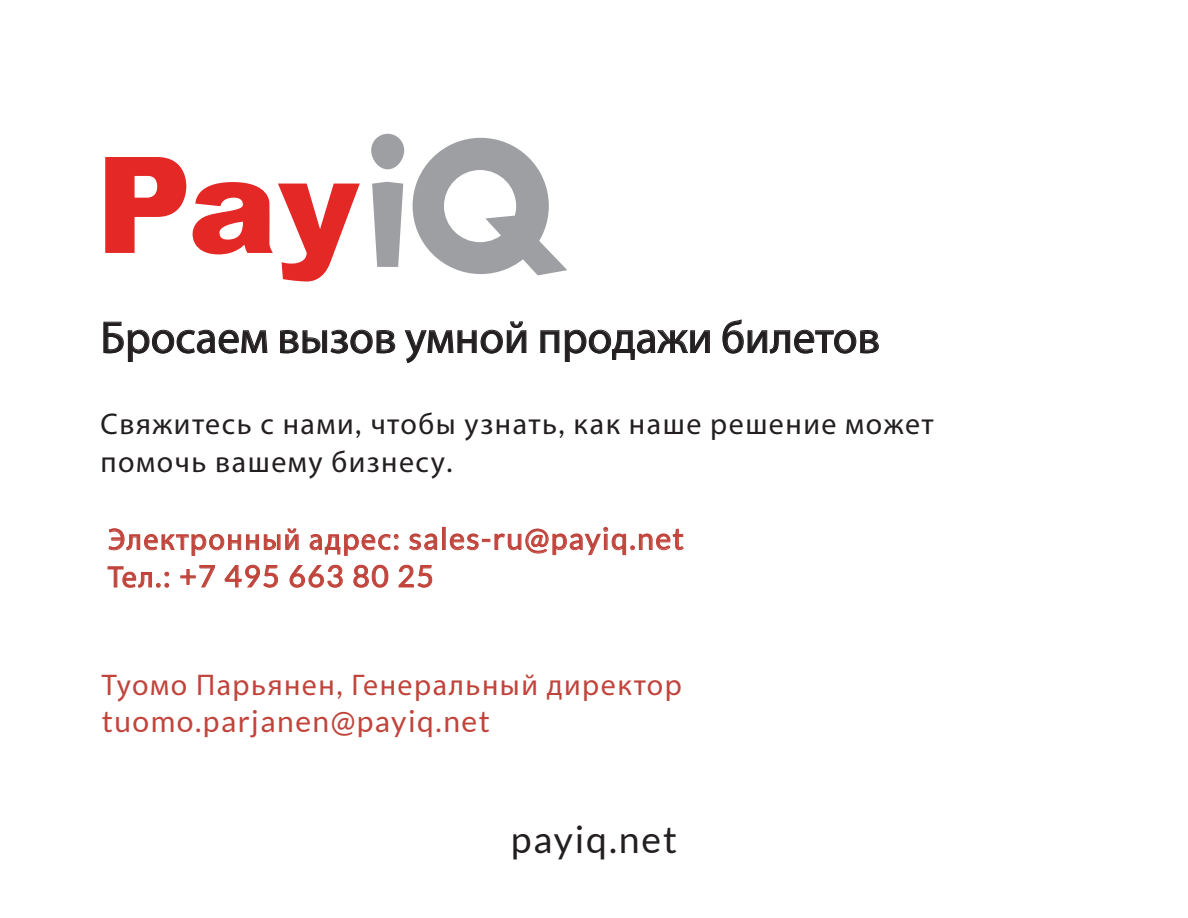
<style>
.page{position:relative;width:1188px;height:918px;background:#fff}
.page>*{position:absolute;margin:0;border:0;box-sizing:border-box;transform-origin:0 0}
.t1{font:45px "Myriad Pro";color:#231f20}
.t2{font:37.5px "Lato";letter-spacing:.05em;color:#231f20}
.t3{font:30px/37.5px "Lato";letter-spacing:.05em;color:#c0443b}
.t4{font:30px/37.5px "Myriad Pro";letter-spacing:.05em;color:#231f20}
.t5{font:30px "Myriad Pro";letter-spacing:.05em;color:#c0443b}
.s1{font-family:"Lato"}
.s2{font-family:"Myriad Pro"}
</style>
<div class="page">
<svg style="left:413px;top:138px;width:154px;height:137px"></svg>
<svg style="left:372px;top:182px;width:31px;height:85px;background:#adaeb1"></svg>
<div style="left:371px;top:134px;width:33px;height:35px;background:#9d9fa2;border-radius:17px"></div>
<svg style="left:105px;top:157px;width:255px;height:125px"></svg>
<svg style="left:103px;top:321px;width:165px;height:41px"></svg>
<svg style="left:280px;top:329px;width:115px;height:25px"></svg>
<svg style="left:405px;top:321px;width:122px;height:42px"></svg>
<svg style="left:540px;top:329px;width:170px;height:33px"></svg>
<svg style="left:722px;top:319px;width:157px;height:35px"></svg>
<div style="left:442px;top:527px;width:4px;height:23px;border:1px solid #c0443b"></div>
<svg style="left:450px;top:527px;width:234px;height:28px"></svg>
<svg style="left:107px;top:528px;width:330px;height:60px"></svg>
<h1 class="t1" style="left:101px;top:310px;width:781px">Бросаем вызов умной продажи билетов</h1>
<p class="t4" style="left:101px;top:405px;width:835px">Свяжитесь с нами<span class="s1">,</span> чтобы узнать<span class="s1">,</span> как наше решение может помочь вашему бизнесу<span class="s1">.</span></p>
<p class="t3" style="left:108px;top:520px;width:577px"><span class="s2">Электронный адрес</span>: sales-ru@payiq.net<br><span class="s2">Тел</span>.: +7 495 663 80 25</p>
<p class="t5" style="left:102px;top:666px;width:582px">Туомо Парьянен<span class="s1">,</span> Генеральный директор</p>
<p class="t3" style="left:102px;top:703px;width:390px">tuomo.parjanen@payiq.net</p>
<p class="t2" style="left:511px;top:819px;width:168px">payiq.net</p>
</div>
